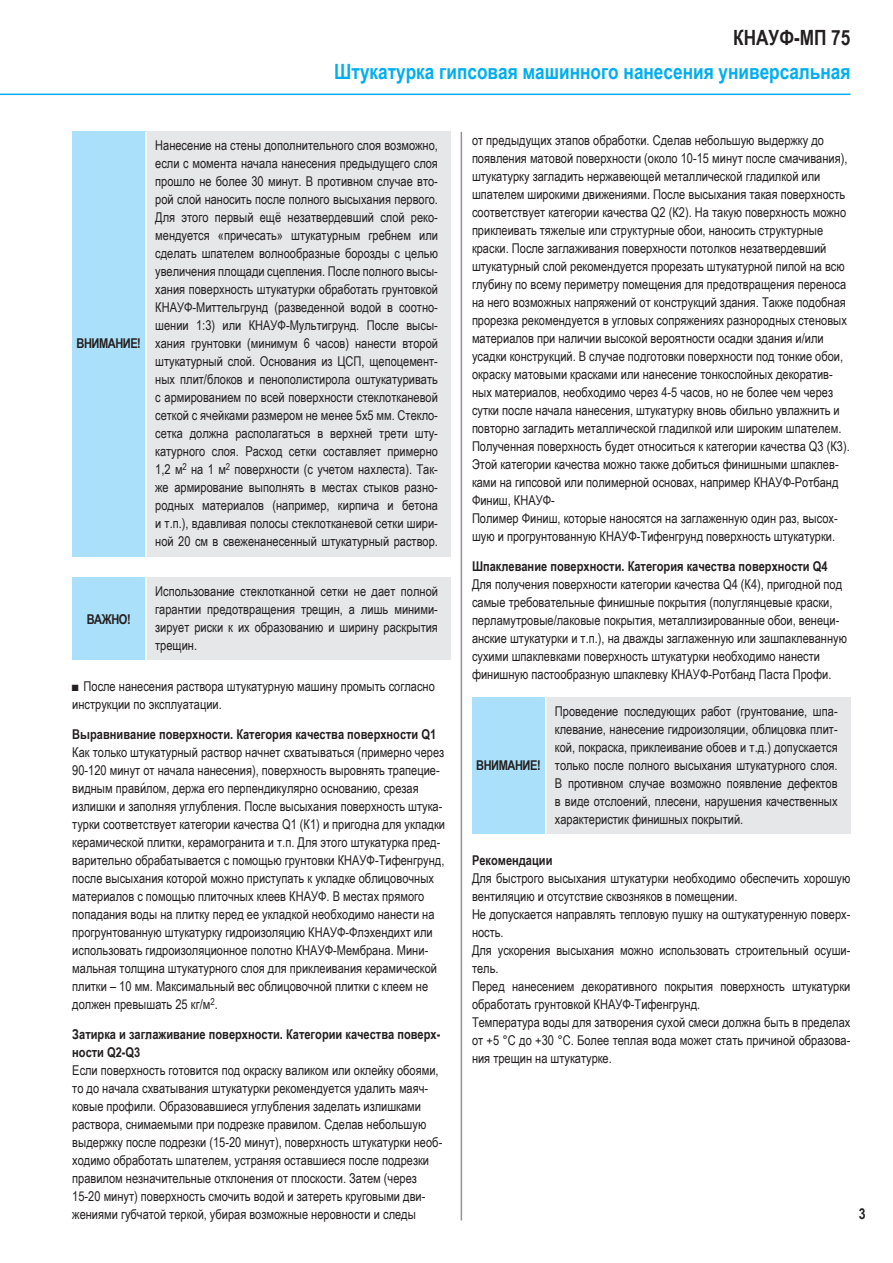
<style>
.page{position:relative;width:893px;height:1263px;background:#fff}
.page>*{position:absolute;margin:0;border:0;box-sizing:border-box;transform-origin:0 0}
.t1{font:700 21px "Arial Narrow";color:#00aeef}
.t2{font:700 21px "Arial Narrow";color:#231f20}
.t3{font:700 15px "Arial Narrow";color:#231f20}
.t4{font:13.5px/18px "Arial Narrow";color:#231f20}
.t5{font:700 13.5px/18px "Arial Narrow";color:#231f20}
.t6{font:700 13.5px "Arial Narrow";letter-spacing:-.035em;color:#231f20}
</style>
<div class="page">
<hr style="left:461px;top:132px;width:1px;height:1088px;background:#939598">
<hr style="left:0;top:94px;width:850px;height:1px;background:#00aeef">
<div style="left:72px;top:132px;width:74px;height:425px;background:#aae0f9"></div>
<div style="left:146px;top:132px;width:305px;height:425px;background:#e6e7e9"></div>
<hr style="left:145px;top:132px;width:2px;height:425px;background:#fff">
<div style="left:72px;top:577px;width:74px;height:83px;background:#aae0f9"></div>
<div style="left:146px;top:577px;width:305px;height:83px;background:#e6e7e9"></div>
<hr style="left:145px;top:577px;width:2px;height:83px;background:#fff">
<div style="left:472px;top:697px;width:74px;height:137px;background:#aae0f9"></div>
<div style="left:546px;top:697px;width:304px;height:137px;background:#e6e7e9"></div>
<hr style="left:545px;top:697px;width:1px;height:137px;background:#fff">
<h1 class="t2" style="left:733px;top:22px;width:119px">КНАУФ-МП 75</h1>
<h1 class="t1" style="left:334px;top:56px;width:518px">Штукатурка гипсовая машинного нанесения универсальная</h1>
<p class="t6" style="left:77px;top:333px;width:66px">ВНИМАНИЕ!</p>
<p class="t4" style="left:155px;top:136px;width:284px;text-align:justify">Нанесение на стены дополнительного слоя возможно, если с момента начала нанесения предыдущего слоя прошло не более 30 минут. В противном случае вто&shy;рой слой наносить после полного высыхания первого.<br>Для этого первый ещё незатвердевший слой реко&shy;мендуется «причесать» штукатурным гребнем или сделать шпателем волнообразные борозды с целью увеличения площади сцепления. После полного высы&shy;хания поверхность штукатурки обработать грунтовкой КНАУФ-Миттельгрунд (разведенной водой в соотно&shy;шении 1:3) или КНАУФ-Мультигрунд. После высы&shy;хания грунтовки (минимум 6 часов) нанести второй штукатурный слой. Основания из ЦСП, щепоцемент&shy;ных плит/блоков и пенополистирола оштукатуривать с армированием по всей поверхности стеклотканевой сеткой с ячейками размером не менее 5х5 мм. Стекло&shy;сетка должна располагаться в верхней трети шту&shy;катурного слоя. Расход сетки составляет примерно 1,2 м<sup>2</sup> на 1 м<sup>2</sup> поверхности (с учетом нахлеста). Так&shy;же армирование выполнять в местах стыков разно&shy;родных материалов (например, кирпича и бетона и т.п.), вдавливая полосы стеклотканевой сетки шири&shy;ной 20 см в свеженанесенный штукатурный раствор.</p>
<p class="t4" style="left:155px;top:581px;width:284px;text-align:justify">Использование стеклотканной сетки не дает полной гарантии предотвращения трещин, а лишь миними&shy;зирует риски к их образованию и ширину раскрытия трещин.</p>
<p class="t4" style="left:72px;top:677px;width:364px">■ После нанесения раствора штукатурную машину промыть согласно инструкции по эксплуатации.</p>
<p class="t5" style="left:72px;top:725px;width:365px">Выравнивание поверхности. Категория качества поверхности Q1</p>
<p class="t4" style="left:72px;top:743px;width:374px">Как только штукатурный раствор начнет схватываться (примерно через 90-120 минут от начала нанесения), поверхность выровнять трапецие&shy;видным правилом, держа его перпендикулярно основанию, срезая излишки и заполняя углубления. После высыхания поверхность штука&shy;турки соответствует категории качества Q1 (К1) и пригодна для укладки керамической плитки, керамогранита и т.п. Для этого штукатурка пред&shy;варительно обрабатывается с помощью грунтовки КНАУФ-Тифенгрунд, после высыхания которой можно приступать к укладке облицовочных материалов с помощью плиточных клеев КНАУФ. В местах прямого попадания воды на плитку перед ее укладкой необходимо нанести на прогрунтованную штукатурку гидроизоляцию КНАУФ-Флэхендихт или использовать гидроизоляционное полотно КНАУФ-Мембрана. Мини&shy;мальная толщина штукатурного слоя для приклеивания керамической плитки – 10 мм. Максимальный вес облицовочной плитки с клеем не должен превышать 25 кг/м<sup>2</sup>.</p>
<p class="t5" style="left:72px;top:1025px;width:370px">Затирка и заглаживание поверхности. Категории качества поверх&shy;ности Q2-Q3</p>
<p class="t4" style="left:72px;top:1061px;width:372px">Если поверхность готовится под окраску валиком или оклейку обоями, то до начала схватывания штукатурки рекомендуется удалить маяч&shy;ковые профили. Образовавшиеся углубления заделать излишками раствора, снимаемыми при подрезке правилом. Сделав небольшую выдержку после подрезки (15-20 минут), поверхность штукатурки необ&shy;ходимо обработать шпателем, устраняя оставшиеся после подрезки правилом незначительные отклонения от плоскости. Затем (через 15-20 минут) поверхность смочить водой и затереть круговыми дви&shy;жениями губчатой теркой, убирая возможные неровности и следы</p>
<p class="t5" style="left:87px;top:609px;width:45px">ВАЖНО!</p>
<p class="t4" style="left:472px;top:131px;width:379px">от предыдущих этапов обработки. Сделав небольшую выдержку до появления матовой поверхности (около 10-15 минут после смачивания), штукатурку загладить нержавеющей металлической гладилкой или шпателем широкими движениями. После высыхания такая поверхность соответствует категории качества Q2 (К2). На такую поверхность можно приклеивать тяжелые или структурные обои, наносить структурные краски. После заглаживания поверхности потолков незатвердевший штукатурный слой рекомендуется прорезать штукатурной пилой на всю глубину по всему периметру помещения для предотвращения переноса на него возможных напряжений от конструкций здания. Также подобная прорезка рекомендуется в угловых сопряжениях разнородных стеновых материалов при наличии высокой вероятности осадки здания и/или усадки конструкций. В случае подготовки поверхности под тонкие обои, окраску матовыми красками или нанесение тонкослойных декоратив&shy;ных материалов, необходимо через 4-5 часов, но не более чем через сутки после начала нанесения, штукатурку вновь обильно увлажнить и повторно загладить металлической гладилкой или широким шпателем.<br>Полученная поверхность будет относиться к категории качества Q3 (К3).<br>Этой категории качества можно также добиться финишными шпаклев&shy;ками на гипсовой или полимерной основах, например КНАУФ-Ротбанд Финиш, КНАУФ-<br>Полимер Финиш, которые наносятся на заглаженную один раз, высох&shy;шую и прогрунтованную КНАУФ-Тифенгрунд поверхность штукатурки.</p>
<p class="t5" style="left:472px;top:557px;width:357px">Шпаклевание поверхности. Категория качества поверхности Q4</p>
<p class="t4" style="left:472px;top:575px;width:376px">Для получения поверхности категории качества Q4 (К4), пригодной под самые требовательные финишные покрытия (полуглянцевые краски, перламутровые/лаковые покрытия, металлизированные обои, венеци&shy;анские штукатурки и т.п.), на дважды заглаженную или зашпаклеванную сухими шпаклевками поверхность штукатурки необходимо нанести финишную пастообразную шпаклевку КНАУФ-Ротбанд Паста Профи.</p>
<p class="t6" style="left:476px;top:755px;width:66px">ВНИМАНИЕ!</p>
<p class="t4" style="left:555px;top:701px;width:284px;text-align:justify">Проведение последующих работ (грунтование, шпа&shy;клевание, нанесение гидроизоляции, облицовка плит&shy;кой, покраска, приклеивание обоев и т.д.) допускается только после полного высыхания штукатурного слоя.<br>В противном случае возможно появление дефектов в виде отслоений, плесени, нарушения качественных характеристик финишных покрытий.</p>
<p class="t5" style="left:472px;top:851px;width:82px">Рекомендации</p>
<p class="t4" style="left:472px;top:869px;width:380px">Для быстрого высыхания штукатурки необходимо обеспечить хорошую вентиляцию и отсутствие сквозняков в помещении.<br>Не допускается направлять тепловую пушку на оштукатуренную поверх&shy;ность.<br>Для ускорения высыхания можно использовать строительный осуши&shy;тель.<br>Перед нанесением декоративного покрытия поверхность штукатурки обработать грунтовкой КНАУФ-Тифенгрунд.<br>Температура воды для затворения сухой смеси должна быть в пределах от +5 °C до +30 °С. Более теплая вода может стать причиной образова&shy;ния трещин на штукатурке.</p>
<p class="t3" style="left:859px;top:1202px;width:8px">3</p>
</div>
